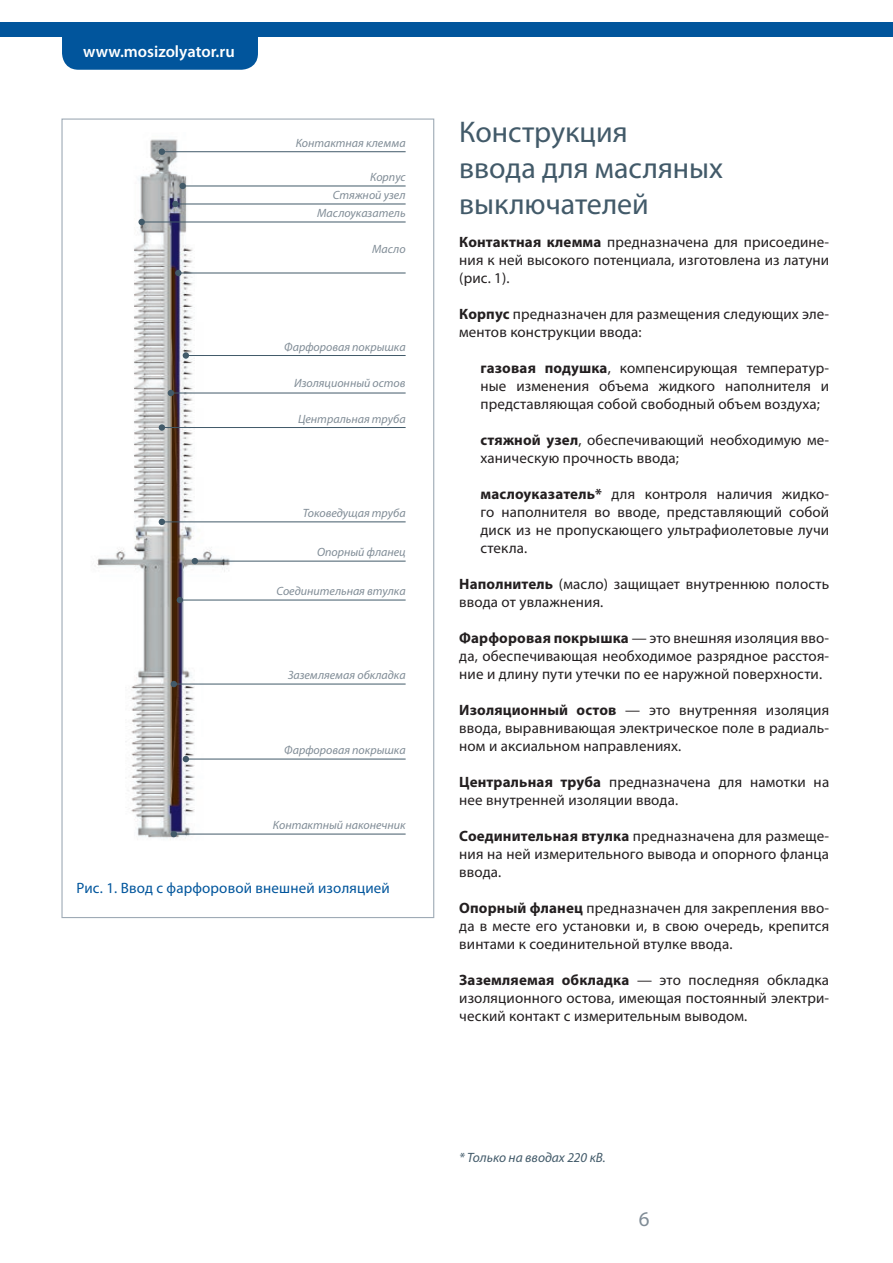
<style>
.page{position:relative;width:893px;height:1263px;background:#fff}
.page>*{position:absolute;margin:0;border:0;box-sizing:border-box;transform-origin:0 0}
.t1{font:30px/36px "Myriad Pro";color:#425a69}
.t2{font:21px "Myriad Pro";color:#808c96}
.t3{font:600 16.5px "Myriad Pro";color:#fff}
.t4{font:15px/18px "Myriad Pro";letter-spacing:.01em;color:#231f20;text-align:justify}
.t5{font:15px "Myriad Pro";letter-spacing:.01em;color:#01559c}
.t6{font:italic 13.5px "Myriad Pro";color:#425a69}
.t7{font:italic 12px/18px "Myriad Pro";color:#808c96;text-align:right}
.s1{font-weight:700}
</style>
<div class="page">
<img style="left:97px;top:139px;width:138px;height:701px">
<svg style="left:159px;top:149px;width:6px;height:6px"></svg>
<hr style="left:162px;top:151px;width:244px;height:1px;background:#425a69">
<div style="left:172px;top:201px;width:7px;height:6px;background:#425a69;border-radius:50%"></div>
<hr style="left:175px;top:204px;width:231px;height:1px;background:#425a69">
<div style="left:175px;top:270px;width:7px;height:6px;background:#425a69;border-radius:50%"></div>
<hr style="left:175px;top:273px;width:231px;height:1px;background:#425a69">
<div style="left:183px;top:352px;width:6px;height:7px;background:#425a69;border-radius:50%"></div>
<hr style="left:186px;top:355px;width:220px;height:1px;background:#425a69">
<svg style="left:168px;top:390px;width:6px;height:6px"></svg>
<hr style="left:171px;top:393px;width:235px;height:1px;background:#425a69">
<svg style="left:177px;top:597px;width:6px;height:6px"></svg>
<hr style="left:180px;top:600px;width:226px;height:1px;background:#425a69">
<svg style="left:192px;top:558px;width:6px;height:6px"></svg>
<hr style="left:195px;top:561px;width:211px;height:1px;background:#425a69">
<svg style="left:171px;top:681px;width:6px;height:6px"></svg>
<hr style="left:174px;top:684px;width:232px;height:1px;background:#425a69">
<svg style="left:171px;top:831px;width:6px;height:6px"></svg>
<hr style="left:174px;top:834px;width:232px;height:1px;background:#425a69">
<div style="left:159px;top:424px;width:6px;height:7px;background:#425a69;border-radius:50%"></div>
<hr style="left:162px;top:427px;width:244px;height:1px;background:#425a69">
<div style="left:179px;top:183px;width:7px;height:6px;background:#425a69;border-radius:50%"></div>
<hr style="left:184px;top:186px;width:222px;height:1px;background:#425a69">
<hr style="left:143px;top:222px;width:263px;height:1px;background:#425a69">
<div style="left:138px;top:219px;width:7px;height:6px;background:#425a69;border-radius:50%"></div>
<svg style="left:159px;top:519px;width:6px;height:6px"></svg>
<hr style="left:162px;top:521px;width:244px;height:1px;background:#425a69">
<svg style="left:183px;top:756px;width:6px;height:6px"></svg>
<hr style="left:186px;top:759px;width:220px;height:1px;background:#425a69">
<div style="left:0;top:22px;width:893px;height:15px;background:#01559c"></div>
<div style="left:62px;top:37px;width:196px;height:33px;background:#01559c"></div>
<p class="t3" style="left:83px;top:41px;width:153px">www.mosizolyator.ru</p>
<p class="t7" style="left:296px;top:134px;width:111px">Контактная клемма</p>
<p class="t7" style="left:333px;top:168px;width:74px">Корпус<br>Стяжной узел</p>
<p class="t7" style="left:317px;top:204px;width:90px">Маслоуказатель</p>
<p class="t7" style="left:372px;top:240px;width:35px">Масло</p>
<p class="t7" style="left:284px;top:337px;width:123px">Фарфоровая покрышка</p>
<p class="t7" style="left:294px;top:373px;width:113px">Изоляционный остов</p>
<p class="t7" style="left:298px;top:409px;width:109px">Центральная труба</p>
<p class="t7" style="left:303px;top:504px;width:104px">Токоведущая труба</p>
<p class="t7" style="left:317px;top:543px;width:90px">Опорный фланец</p>
<p class="t7" style="left:276px;top:582px;width:131px">Соединительная втулка</p>
<p class="t7" style="left:288px;top:666px;width:119px">Заземляемая обкладка</p>
<p class="t7" style="left:284px;top:741px;width:123px">Фарфоровая покрышка</p>
<p class="t7" style="left:273px;top:816px;width:134px">Контактный наконечник</p>
<p class="t5" style="left:77px;top:879px;width:315px">Рис. 1. Ввод с фарфоровой внешней изоляцией</p>
<h1 class="t1" style="left:459px;top:113px;width:265px">Конструкция<br>ввода для масляных выключателей</h1>
<p class="t4" style="left:459px;top:233px;width:371px"><span class="s1">Контактная клемма</span> предназначена для присоедине&shy;ния к ней высокого потенциала, изготовлена из латуни (рис. 1).</p>
<p class="t4" style="left:459px;top:305px;width:371px"><span class="s1">Корпус</span> предназначен для размещения следующих эле&shy;ментов конструкции ввода:</p>
<p class="t4" style="left:480px;top:359px;width:350px"><span class="s1">газовая подушка</span>, компенсирующая температур&shy;ные изменения объема жидкого наполнителя и представляющая собой свободный объем воздуха;</p>
<p class="t4" style="left:480px;top:431px;width:350px"><span class="s1">стяжной узел</span>, обеспечивающий необходимую ме&shy;ханическую прочность ввода;</p>
<p class="t4" style="left:480px;top:485px;width:350px"><span class="s1">маслоуказатель*</span> для контроля наличия жидко&shy;го наполнителя во вводе, представляющий собой диск из не пропускающего ультрафиолетовые лучи стекла.</p>
<p class="t4" style="left:459px;top:575px;width:371px"><span class="s1">Наполнитель</span> (масло) защищает внутреннюю полость ввода от увлажнения.</p>
<p class="t4" style="left:459px;top:629px;width:371px"><span class="s1">Фарфоровая покрышка</span> — это внешняя изоляция вво&shy;да, обеспечивающая необходимое разрядное расстоя&shy;ние и длину пути утечки по ее наружной поверхности.</p>
<p class="t4" style="left:459px;top:701px;width:371px"><span class="s1">Изоляционный остов</span> — это внутренняя изоляция ввода, выравнивающая электрическое поле в радиаль&shy;ном и аксиальном направлениях.</p>
<p class="t4" style="left:459px;top:773px;width:371px"><span class="s1">Центральная труба</span> предназначена для намотки на нее внутренней изоляции ввода.</p>
<p class="t4" style="left:459px;top:827px;width:371px"><span class="s1">Соединительная втулка</span> предназначена для размеще&shy;ния на ней измерительного вывода и опорного фланца ввода.</p>
<p class="t4" style="left:459px;top:899px;width:371px"><span class="s1">Опорный фланец</span> предназначен для закрепления вво&shy;да в месте его установки и, в свою очередь, крепится винтами к соединительной втулке ввода.</p>
<p class="t4" style="left:459px;top:971px;width:371px"><span class="s1">Заземляемая обкладка</span> — это последняя обкладка изоляционного остова, имеющая постоянный электри&shy;ческий контакт с измерительным выводом.</p>
<p class="t6" style="left:459px;top:1149px;width:148px">* Только на вводах 220 кВ.</p>
<h2 class="t2" style="left:639px;top:1206px;width:12px">6</h2>
</div>
